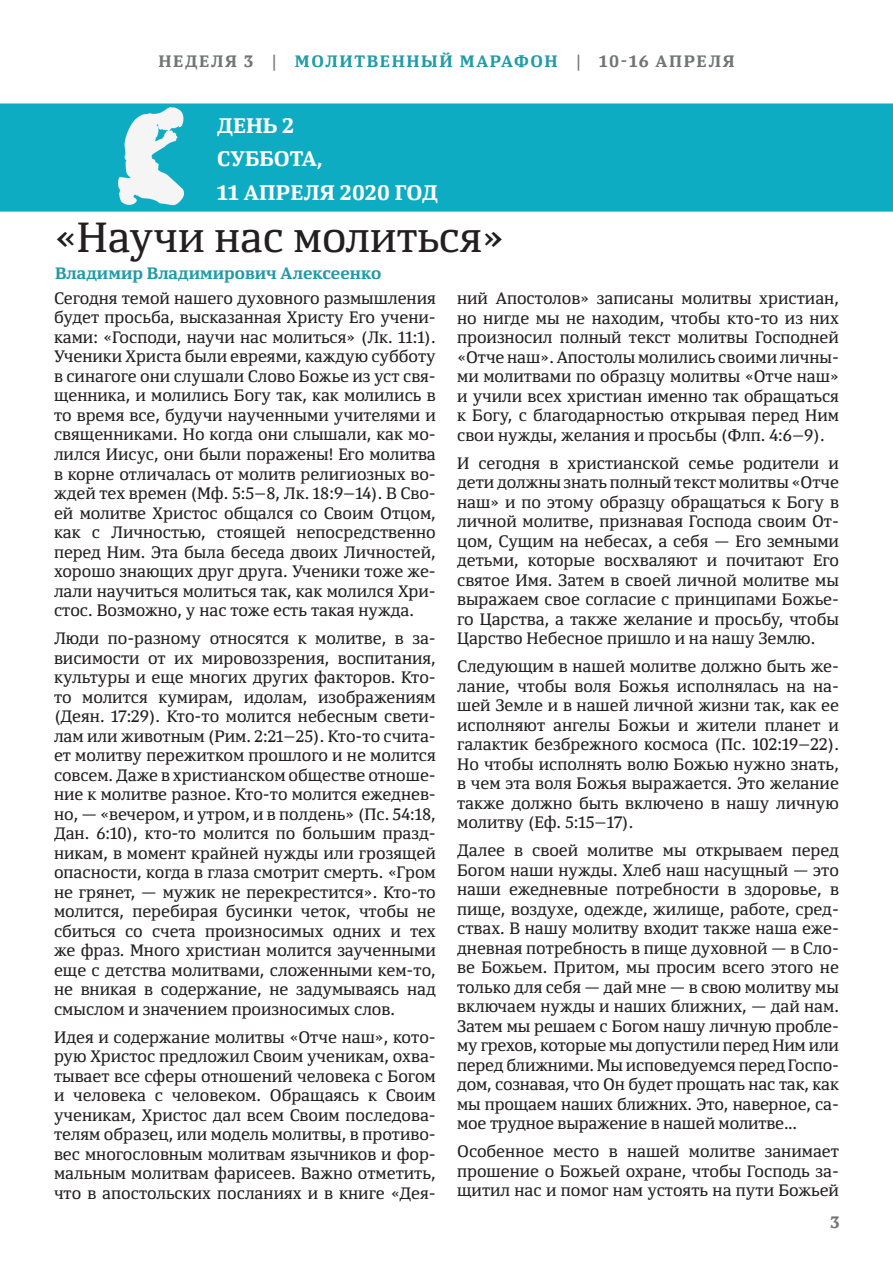
<style>
.page{position:relative;width:893px;height:1263px;background:#fff}
.page>*{position:absolute;margin:0;border:0;box-sizing:border-box;transform-origin:0 0}
.t1{font:42px "Yefimov Serif";color:#231f20}
.t2{font:700 21px/33.8px "Yefimov Serif";color:#fff}
.t3{font:16.5px/19.5px "Yefimov Serif";color:#231f20;text-align:justify}
.t4{font:700 16.5px "Yefimov Serif";letter-spacing:.1em;color:#737477}
.t5{font:700 16.5px "Yefimov Serif";color:#209ba8}
.s1{color:#209ba8}
</style>
<div class="page">
<div style="left:1px;top:104px;width:891px;height:107px;background:#0eacc2"></div>
<div style="left:0;top:103px;width:893px;height:109px;border:2px solid #0eacc2"></div>
<img style="left:118px;top:107px;width:66px;height:98px">
<p class="t4" style="left:158px;top:50px;width:578px">НЕДЕЛЯ 3 | <span class="s1">МОЛИТВЕННЫЙ МАРАФОН</span> | 10-16 АПРЕЛЯ</p>
<p class="t2" style="left:217px;top:108px;width:222px">ДЕНЬ 2<br>СУББОТА,<br>11 АПРЕЛЯ 2020 ГОД</p>
<h1 class="t1" style="left:54px;top:211px;width:452px">«Научи нас молиться»</h1>
<p class="t3" style="left:54px;top:288px;width:383px">Сегодня темой нашего духовного размышления будет просьба, высказанная Христу Его учени&shy;ками: «Господи, научи нас молиться» (Лк. 11:1).<br>Ученики Христа были евреями, каждую субботу в синагоге они слушали Слово Божье из уст свя&shy;щенника, и молились Богу так, как молились в то время все, будучи наученными учителями и священниками. Но когда они слышали, как мо&shy;лился Иисус, они были поражены! Его молитва в корне отличалась от молитв религиозных во&shy;ждей тех времен (Мф. 5:5–8, Лк. 18:9–14). В Сво&shy;ей молитве Христос общался со Своим Отцом, как с Личностью, стоящей непосредственно перед Ним. Эта была беседа двоих Личностей, хорошо знающих друг друга. Ученики тоже же&shy;лали научиться молиться так, как молился Хри&shy;стос. Возможно, у нас тоже есть такая нужда.</p>
<p class="t3" style="left:54px;top:628px;width:383px">Люди по-разному относятся к молитве, в за&shy;висимости от их мировоззрения, воспитания, культуры и еще многих других факторов. Кто&shy;то молится кумирам, идолам, изображениям (Деян. 17:29). Кто-то молится небесным свети&shy;лам или животным (Рим. 2:21–25). Кто-то счита&shy;ет молитву пережитком прошлого и не молится совсем. Даже в христианском обществе отноше&shy;ние к молитве разное. Кто-то молится ежеднев&shy;но, — «вечером, и утром, и в полдень» (Пс. 54:18, Дан. 6:10), кто-то молится по большим празд&shy;никам, в момент крайней нужды или грозящей опасности, когда в глаза смотрит смерть. «Гром не грянет, — мужик не перекрестится». Кто-то молится, перебирая бусинки четок, чтобы не сбиться со счета произносимых одних и тех же фраз. Много христиан молится заученными еще с детства молитвами, сложенными кем-то, не вникая в содержание, не задумываясь над смыслом и значением произносимых слов.</p>
<p class="t3" style="left:54px;top:1027px;width:383px">Идея и содержание молитвы «Отче наш», кото&shy;рую Христос предложил Своим ученикам, охва&shy;тывает все сферы отношений человека с Богом и человека с человеком. Обращаясь к Своим ученикам, Христос дал всем Своим последова&shy;телям образец, или модель молитвы, в противо&shy;вес многословным молитвам язычников и фор&shy;мальным молитвам фарисеев. Важно отметить, что в апостольских посланиях и в книге «Дея-</p>
<p class="t5" style="left:55px;top:262px;width:328px">Владимир Владимирович Алексеенко</p>
<p class="t3" style="left:457px;top:288px;width:383px">ний Апостолов» записаны молитвы христиан, но нигде мы не находим, чтобы кто-то из них произносил полный текст молитвы Господней «Отче наш». Апостолы молились своими личны&shy;ми молитвами по образцу молитвы «Отче наш» и учили всех христиан именно так обращаться к Богу, с благодарностью открывая перед Ним свои нужды, желания и просьбы (Флп. 4:6–9).</p>
<p class="t3" style="left:457px;top:453px;width:383px">И сегодня в христианской семье родители и дети должны знать полный текст молитвы «Отче наш» и по этому образцу обращаться к Богу в личной молитве, признавая Господа своим От&shy;цом, Сущим на небесах, а себя — Его земными детьми, которые восхваляют и почитают Его святое Имя. Затем в своей личной молитве мы выражаем свое согласие с принципами Божье&shy;го Царства, а также желание и просьбу, чтобы Царство Небесное пришло и на нашу Землю.</p>
<p class="t3" style="left:457px;top:656px;width:383px">Следующим в нашей молитве должно быть же&shy;лание, чтобы воля Божья исполнялась на на&shy;шей Земле и в нашей личной жизни так, как ее исполняют ангелы Божьи и жители планет и галактик безбрежного космоса (Пс. 102:19–22).<br>Но чтобы исполнять волю Божью нужно знать, в чем эта воля Божья выражается. Это желание также должно быть включено в нашу личную молитву (Еф. 5:15–17).</p>
<p class="t3" style="left:457px;top:840px;width:383px">Далее в своей молитве мы открываем перед Богом наши нужды. Хлеб наш насущный — это наши ежедневные потребности в здоровье, в пище, воздухе, одежде, жилище, работе, сред&shy;ствах. В нашу молитву входит также наша еже&shy;дневная потребность в пище духовной — в Сло&shy;ве Божьем. Притом, мы просим всего этого не только для себя — дай мне — в свою молитву мы включаем нужды и наших ближних, — дай нам.<br>Затем мы решаем с Богом нашу личную пробле&shy;му грехов, которые мы допустили перед Ним или перед ближними. Мы исповедуемся перед Госпо&shy;дом, сознавая, что Он будет прощать нас так, как мы прощаем наших ближних. Это, наверное, са&shy;мое трудное выражение в нашей молитве...</p>
<p class="t3" style="left:457px;top:1141px;width:383px">Особенное место в нашей молитве занимает прошение о Божьей охране, чтобы Господь за&shy;щитил нас и помог нам устоять на пути Божьей</p>
<p class="t4" style="left:830px;top:1211px;width:11px">3</p>
</div>
